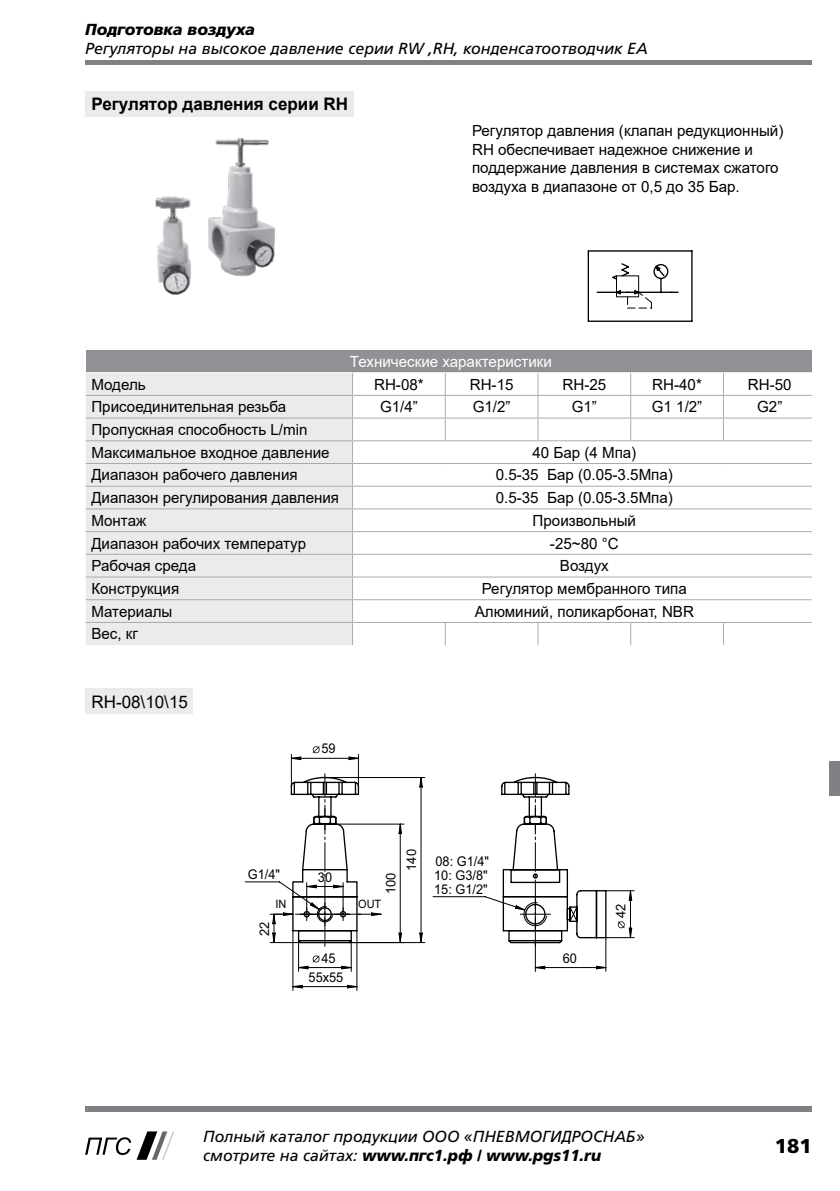
<style>
.page{position:relative;width:840px;height:1191px;background:#fff}
.page>*{position:absolute;margin:0;border:0;box-sizing:border-box;transform-origin:0 0}
.t1{font:700 20px "AG Foreigner C";color:#000}
.t2{font:700 17.2px "Arial";color:#000}
.t3{font:17.2px "Arial";color:#000}
.t4{font:italic 16px/19.2px "AG Foreigner C";color:#000}
.t5{font:italic 700 16px "AG Foreigner C";color:#000}
.t6{font:15.4px/18.4px "Arial";color:#000}
.t7{font:15.4px "Arial";color:#fff}
.t8{font:13.4px/13.8px "Arial";color:#000;text-align:justify;scale:.95 1}
.t9{font:13.2px "Arial";color:#000}
.t10{font:11.6px "Arial";color:#000;scale:.95 1}
.s1{font-weight:700}
</style>
<div class="page">
<div style="left:86px;top:91px;width:268px;height:25px;background:#eaecec"></div>
<img style="left:155px;top:137px;width:120px;height:158px">
<div style="left:86px;top:350px;width:725px;height:23px;background:#919094"></div>
<div style="left:86px;top:373px;width:266px;height:272px;background:#eaecec"></div>
<hr style="left:86px;top:372px;width:266px;height:1px;background:#fff">
<hr style="left:352px;top:372px;width:93px;height:1px;background:#fff">
<hr style="left:445px;top:372px;width:92px;height:1px;background:#fff">
<hr style="left:537px;top:372px;width:93px;height:1px;background:#fff">
<hr style="left:630px;top:372px;width:93px;height:1px;background:#fff">
<hr style="left:723px;top:372px;width:88px;height:1px;background:#fff">
<hr style="left:86px;top:395px;width:266px;height:1px;background:#a9aaad">
<hr style="left:352px;top:395px;width:93px;height:1px;background:#a9aaad">
<hr style="left:445px;top:395px;width:92px;height:1px;background:#a9aaad">
<hr style="left:537px;top:395px;width:93px;height:1px;background:#a9aaad">
<hr style="left:630px;top:395px;width:93px;height:1px;background:#a9aaad">
<hr style="left:723px;top:395px;width:88px;height:1px;background:#a9aaad">
<hr style="left:86px;top:417px;width:266px;height:1px;background:#a9aaad">
<hr style="left:352px;top:417px;width:93px;height:1px;background:#a9aaad">
<hr style="left:445px;top:417px;width:92px;height:1px;background:#a9aaad">
<svg style="left:444px;top:373px;width:1px;height:67px"></svg>
<hr style="left:537px;top:417px;width:93px;height:1px;background:#a9aaad">
<svg style="left:537px;top:373px;width:1px;height:67px"></svg>
<hr style="left:630px;top:417px;width:93px;height:1px;background:#a9aaad">
<svg style="left:630px;top:373px;width:1px;height:67px"></svg>
<hr style="left:723px;top:417px;width:88px;height:1px;background:#a9aaad">
<hr style="left:86px;top:440px;width:266px;height:1px;background:#a9aaad">
<hr style="left:352px;top:440px;width:93px;height:1px;background:#a9aaad">
<hr style="left:445px;top:440px;width:92px;height:1px;background:#a9aaad">
<hr style="left:537px;top:440px;width:93px;height:1px;background:#a9aaad">
<hr style="left:630px;top:440px;width:93px;height:1px;background:#a9aaad">
<hr style="left:723px;top:440px;width:88px;height:1px;background:#a9aaad">
<hr style="left:86px;top:463px;width:266px;height:1px;background:#a9aaad">
<hr style="left:352px;top:463px;width:93px;height:1px;background:#a9aaad">
<hr style="left:445px;top:463px;width:92px;height:1px;background:#a9aaad">
<hr style="left:537px;top:463px;width:93px;height:1px;background:#a9aaad">
<hr style="left:630px;top:463px;width:93px;height:1px;background:#a9aaad">
<hr style="left:723px;top:463px;width:88px;height:1px;background:#a9aaad">
<hr style="left:86px;top:486px;width:266px;height:1px;background:#a9aaad">
<hr style="left:352px;top:486px;width:93px;height:1px;background:#a9aaad">
<hr style="left:445px;top:486px;width:92px;height:1px;background:#a9aaad">
<hr style="left:537px;top:486px;width:93px;height:1px;background:#a9aaad">
<hr style="left:630px;top:486px;width:93px;height:1px;background:#a9aaad">
<hr style="left:723px;top:486px;width:88px;height:1px;background:#a9aaad">
<hr style="left:86px;top:508px;width:266px;height:1px;background:#a9aaad">
<hr style="left:352px;top:508px;width:93px;height:1px;background:#a9aaad">
<hr style="left:445px;top:508px;width:92px;height:1px;background:#a9aaad">
<hr style="left:537px;top:508px;width:93px;height:1px;background:#a9aaad">
<hr style="left:630px;top:508px;width:93px;height:1px;background:#a9aaad">
<hr style="left:723px;top:508px;width:88px;height:1px;background:#a9aaad">
<hr style="left:86px;top:531px;width:266px;height:1px;background:#a9aaad">
<hr style="left:352px;top:531px;width:93px;height:1px;background:#a9aaad">
<hr style="left:445px;top:531px;width:92px;height:1px;background:#a9aaad">
<hr style="left:537px;top:531px;width:93px;height:1px;background:#a9aaad">
<hr style="left:630px;top:531px;width:93px;height:1px;background:#a9aaad">
<hr style="left:723px;top:531px;width:88px;height:1px;background:#a9aaad">
<hr style="left:86px;top:554px;width:266px;height:1px;background:#a9aaad">
<hr style="left:352px;top:554px;width:93px;height:1px;background:#a9aaad">
<hr style="left:445px;top:554px;width:92px;height:1px;background:#a9aaad">
<hr style="left:537px;top:554px;width:93px;height:1px;background:#a9aaad">
<hr style="left:630px;top:554px;width:93px;height:1px;background:#a9aaad">
<hr style="left:723px;top:554px;width:88px;height:1px;background:#a9aaad">
<hr style="left:86px;top:576px;width:266px;height:1px;background:#a9aaad">
<hr style="left:352px;top:576px;width:93px;height:1px;background:#a9aaad">
<hr style="left:445px;top:576px;width:92px;height:1px;background:#a9aaad">
<hr style="left:537px;top:576px;width:93px;height:1px;background:#a9aaad">
<hr style="left:630px;top:576px;width:93px;height:1px;background:#a9aaad">
<hr style="left:723px;top:576px;width:88px;height:1px;background:#a9aaad">
<hr style="left:86px;top:599px;width:266px;height:1px;background:#a9aaad">
<hr style="left:352px;top:599px;width:93px;height:1px;background:#a9aaad">
<hr style="left:445px;top:599px;width:92px;height:1px;background:#a9aaad">
<hr style="left:537px;top:599px;width:93px;height:1px;background:#a9aaad">
<hr style="left:630px;top:599px;width:93px;height:1px;background:#a9aaad">
<hr style="left:723px;top:599px;width:88px;height:1px;background:#a9aaad">
<hr style="left:86px;top:622px;width:266px;height:1px;background:#a9aaad">
<hr style="left:352px;top:622px;width:93px;height:1px;background:#a9aaad">
<svg style="left:352px;top:373px;width:1px;height:272px"></svg>
<hr style="left:445px;top:622px;width:92px;height:1px;background:#a9aaad">
<svg style="left:444px;top:623px;width:1px;height:22px"></svg>
<hr style="left:537px;top:622px;width:93px;height:1px;background:#a9aaad">
<svg style="left:537px;top:623px;width:1px;height:22px"></svg>
<hr style="left:630px;top:622px;width:93px;height:1px;background:#a9aaad">
<svg style="left:630px;top:623px;width:1px;height:22px"></svg>
<hr style="left:723px;top:622px;width:88px;height:1px;background:#a9aaad">
<div style="left:86px;top:688px;width:107px;height:26px;background:#eaecec"></div>
<svg style="left:587px;top:250px;width:105px;height:72px"></svg>
<svg style="left:312px;top:746px;width:7px;height:7px"></svg>
<svg style="left:293px;top:984px;width:10px;height:5px"></svg>
<svg style="left:346px;top:984px;width:12px;height:5px"></svg>
<hr style="left:293px;top:986px;width:64px;height:1px;background:#000">
<hr style="left:292px;top:930px;width:1px;height:60px;background:#000">
<hr style="left:356px;top:930px;width:1px;height:60px;background:#000">
<svg style="left:290px;top:755px;width:12px;height:6px"></svg>
<svg style="left:347px;top:755px;width:11px;height:6px"></svg>
<hr style="left:291px;top:758px;width:67px;height:1px;background:#000">
<hr style="left:291px;top:754px;width:1px;height:32px;background:#000">
<hr style="left:358px;top:754px;width:1px;height:32px;background:#000">
<svg style="left:244px;top:773px;width:390px;height:198px"></svg>
<svg style="left:85px;top:1131px;width:89px;height:28px"></svg>
<div style="left:85px;top:1106px;width:726px;height:5px;background:#818084"></div>
<hr style="left:85px;top:61px;width:726px;height:4px;background:#818084">
<div style="left:828px;top:761px;width:11px;height:34px;background:#818084"></div>
<p class="t5" style="left:85px;top:21px;width:171px">Подготовка воздуха</p>
<p class="t4" style="left:85px;top:39px;width:563px">Регуляторы на высокое давление серии RW ,RH, конденсатоотводчик EA</p>
<p class="t2" style="left:91px;top:92px;width:258px">Регулятор давления серии RH</p>
<p class="t6" style="left:472px;top:122px;width:312px">Регулятор давления (клапан редукционный)<br>RH обеспечивает надежное снижение и поддержание давления в системах сжатого воздуха в диапазоне от 0,5 до 35 Бар.</p>
<p class="t7" style="left:350px;top:351px;width:203px">Технические характеристики</p>
<p class="t6" style="left:91px;top:375px;width:56px">Модель</p>
<p class="t6" style="left:374px;top:375px;width:51px">RH-08*</p>
<p class="t6" style="left:469px;top:375px;width:45px">RH-15</p>
<p class="t6" style="left:562px;top:375px;width:45px">RH-25</p>
<p class="t6" style="left:652px;top:375px;width:51px">RH-40*</p>
<p class="t6" style="left:747px;top:375px;width:45px">RH-50</p>
<p class="t6" style="left:91px;top:397px;width:196px">Присоединительная резьба</p>
<p class="t6" style="left:380px;top:397px;width:39px">G1/4”</p>
<p class="t6" style="left:472px;top:397px;width:39px">G1/2”</p>
<p class="t6" style="left:571px;top:397px;width:27px">G1”</p>
<p class="t6" style="left:651px;top:397px;width:52px">G1 1/2”</p>
<p class="t6" style="left:756px;top:397px;width:27px">G2”</p>
<p class="t6" style="left:91px;top:418px;width:239px;line-height:22.6px">Пропускная способность L/min<br>Максимальное входное давление</p>
<p class="t6" style="left:532px;top:443px;width:105px">40 Бар (4 Мпа)</p>
<p class="t6" style="left:91px;top:466px;width:208px">Диапазон рабочего давления</p>
<p class="t6" style="left:495px;top:466px;width:178px">0.5-35 Бар (0.05-3.5Мпа)</p>
<p class="t6" style="left:91px;top:488px;width:249px">Диапазон регулирования давления</p>
<p class="t6" style="left:495px;top:488px;width:178px">0.5-35 Бар (0.05-3.5Мпа)</p>
<p class="t6" style="left:91px;top:511px;width:56px">Монтаж</p>
<p class="t6" style="left:532px;top:511px;width:105px">Произвольный</p>
<p class="t6" style="left:91px;top:534px;width:216px">Диапазон рабочих температур</p>
<p class="t6" style="left:549px;top:534px;width:70px">-25~80 °С</p>
<p class="t6" style="left:91px;top:556px;width:106px">Рабочая среда</p>
<p class="t6" style="left:559px;top:556px;width:50px">Воздух</p>
<p class="t6" style="left:91px;top:579px;width:89px">Конструкция</p>
<p class="t6" style="left:481px;top:579px;width:206px">Регулятор мембранного типа</p>
<p class="t6" style="left:91px;top:602px;width:82px">Материалы</p>
<p class="t6" style="left:474px;top:602px;width:220px">Алюминий, поликарбонат, NBR</p>
<p class="t6" style="left:91px;top:624px;width:48px">Вес, кг</p>
<p class="t3" style="left:91px;top:690px;width:98px">RH-08\10\15</p>
<p class="t8" style="left:321px;top:741px;width:16px">59</p>
<p class="t8" style="left:247px;top:867px;width:35px">G1/4"</p>
<p class="t8" style="left:318px;top:870px;width:16px">30</p>
<p class="t9" style="left:381px;top:894px;width:23px;rotate:-90deg">100</p>
<p class="t10" style="left:275px;top:895px;width:13px">IN</p>
<p class="t10" style="left:358px;top:895px;width:26px">OUT</p>
<p class="t9" style="left:255px;top:935px;width:16px;rotate:-90deg">22</p>
<p class="t8" style="left:308px;top:948px;width:38px;line-height:19.2px;text-align:center">45<br>55x55</p>
<p class="t9" style="left:402px;top:871px;width:23px;rotate:-90deg">140</p>
<p class="t8" style="left:434px;top:854px;width:59px">08: G1/4" 10: G3/8" 15: G1/2"</p>
<p class="t8" style="left:562px;top:951px;width:16px">60</p>
<p class="t9" style="left:611px;top:918px;width:16px;rotate:-90deg">42</p>
<p class="t4" style="left:203px;top:1127px;width:442px">Полный каталог продукции ООО «ПНЕВМОГИДРОСНАБ» смотрите на сайтах: <span class="s1">www.пгс1.рф / www.pgs11.ru</span></p>
<p class="t1" style="left:774px;top:1135px;width:38px">181</p>
</div>
